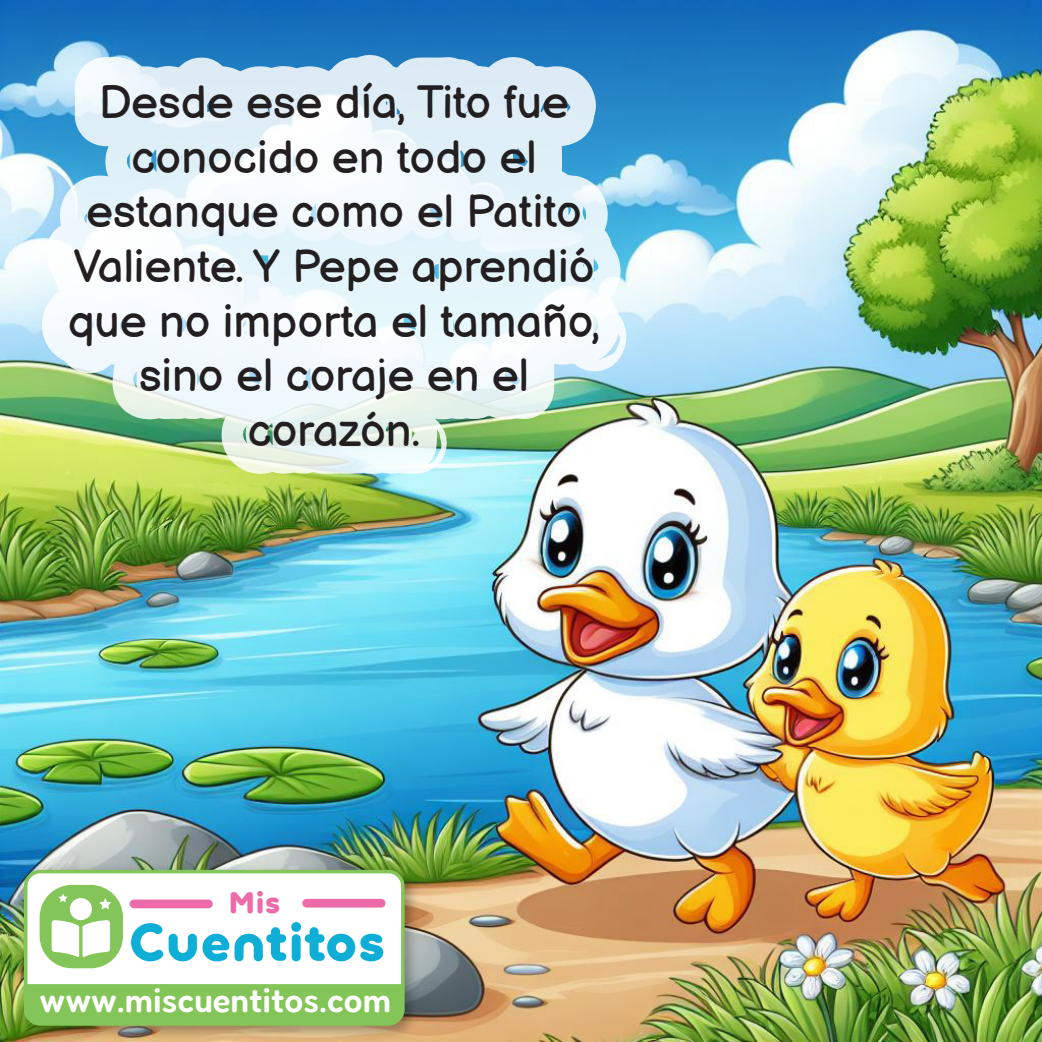
<style>
.page{position:relative;width:1042px;height:1042px;background:#fff}
.page>*{position:absolute;margin:0;border:0;box-sizing:border-box;transform-origin:0 0}
.t1{font:53.02px "Ultima Regular 4";color:#0eaed6}
.t2{font:45.5px/54.6px "Balsamiq Sans";color:#231f20;text-align:center}
.t3{font:500 semi-condensed 33.6px "Fredoka";color:#fff;scale:1.14 1}
.t4{font:30.1px "Ultima Regular 4";color:#ed6ba8}
</style>
<div class="page">
<img style="left:0;top:0;width:1042px;height:1042px">
<img style="left:40px;top:0;width:600px;height:541px">
<img style="left:14px;top:859px;width:410px;height:183px">
<div style="left:26px;top:872px;width:377px;height:152px;background:#fff;border-radius:15px"></div>
<div style="left:24px;top:870px;width:381px;height:156px;border:4px solid #83c558;border-radius:15px"></div>
<div style="left:307px;top:899px;width:74px;height:8px;background:#ed6ba8"></div>
<div style="left:134px;top:899px;width:74px;height:9px;background:#ed6ba8"></div>
<div style="left:40px;top:885px;width:83px;height:83px;background:#83c558;border-radius:32px"></div>
<svg style="left:52px;top:894px;width:59px;height:63px"></svg>
<div style="left:26px;top:984px;width:377px;height:40px;background:#83c558"></div>
<p class="t2" style="left:68px;top:73px;width:534px">Desde ese día, Tito fue conocido en todo el estanque como el Patito<br>Valiente. Y Pepe aprendió que no importa el tamaño, sino el coraje en el corazón.</p>
<p class="t4" style="left:229px;top:882px;width:53px">Mis</p>
<p class="t1" style="left:128px;top:908px;width:258px">Cuentitos</p>
<p class="t3" style="left:40px;top:979px;width:310px">www.miscuentitos.com</p>
</div>
